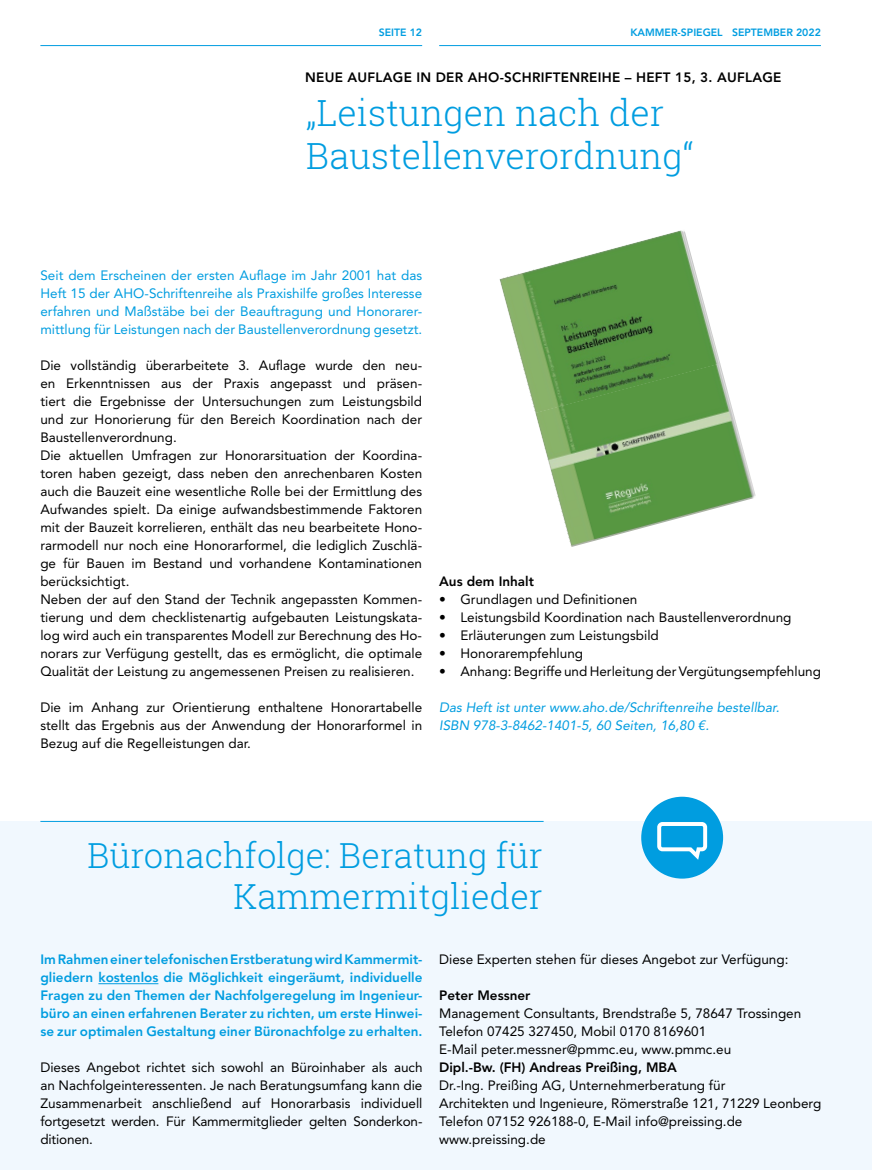
<style>
.page{position:relative;width:872px;height:1170px;background:#fff}
.page>*{position:absolute;margin:0;border:0;box-sizing:border-box;transform-origin:0 0}
.t1{font:300 36px/43.2px "Roboto Slab";color:#009de0}
.t2{font:300 34.5px/41.4px "Roboto Slab";color:#009de0;text-align:right}
.t3{font:13.5px/18px "Avenir LT Std";color:#000}
.t4{font:800 13.5px/18px "Avenir LT Std";color:#009de0;text-align:justify}
.t5{font:13.5px/18px "Avenir LT Std";color:#009de0;text-align:justify}
.t6{font:italic 13.5px/18px "Avenir LT Std";color:#009de0}
.t7{font:800 13.5px "Avenir LT Std";color:#000}
.t8{font:800 13.5px "Avenir LT Std";letter-spacing:.02em;color:#000}
.t9{font:800 10.5px "Avenir LT Std";color:#009de0}
</style>
<div class="page">
<hr style="left:439px;top:45px;width:382px;height:1px;background:#009de0">
<hr style="left:40px;top:45px;width:382px;height:1px;background:#009de0">
<div style="left:0;top:821px;width:872px;height:348px;background:#f1f8fe"></div>
<hr style="left:98px;top:983px;width:60px;height:1px;background:#009de0">
<div style="left:641px;top:796px;width:82px;height:82px;background:#009de0;border-radius:50%"></div>
<svg style="left:657px;top:822px;width:51px;height:38px"></svg>
<hr style="left:40px;top:821px;width:503px;height:1px;background:#009de0">
<img style="left:499px;top:230px;width:221px;height:181px">
<img style="left:535px;top:363px;width:221px;height:184px">
<p class="t9" style="left:379px;top:26px;width:45px">SEITE 12</p>
<p class="t9" style="left:630px;top:26px;width:192px">KAMMER-SPIEGEL SEPTEMBER 2022</p>
<p class="t8" style="left:305px;top:69px;width:478px">NEUE AUFLAGE IN DER AHO-SCHRIFTENREIHE – HEFT 15, 3. AUFLAGE</p>
<h1 class="t1" style="left:306px;top:90px;width:389px">„Leistungen nach der<br>Baustellenverordnung“</h1>
<p class="t5" style="left:40px;top:266px;width:383px">Seit dem Erscheinen der ersten Auflage im Jahr 2001 hat das Heft 15 der AHO-Schriftenreihe als Praxishilfe großes Interesse erfahren und Maßstäbe bei der Beauftragung und Honorarer&shy;mittlung für Leistungen nach der Baustellenverordnung gesetzt.</p>
<p class="t3" style="left:40px;top:356px;width:383px">Die vollständig überarbeitete 3. Auflage wurde den neu&shy;en Erkenntnissen aus der Praxis angepasst und präsen&shy;tiert die Ergebnisse der Untersuchungen zum Leistungsbild und zur Honorierung für den Bereich Koordination nach der Baustellenverordnung.<br>Die aktuellen Umfragen zur Honorarsituation der Koordina&shy;toren haben gezeigt, dass neben den anrechenbaren Kosten auch die Bauzeit eine wesentliche Rolle bei der Ermittlung des Aufwandes spielt. Da einige aufwandsbestimmende Faktoren mit der Bauzeit korrelieren, enthält das neu bearbeitete Hono&shy;rarmodell nur noch eine Honorarformel, die lediglich Zuschlä&shy;ge für Bauen im Bestand und vorhandene Kontaminationen berücksichtigt.<br>Neben der auf den Stand der Technik angepassten Kommen&shy;tierung und dem checklistenartig aufgebauten Leistungskata&shy;log wird auch ein transparentes Modell zur Berechnung des Ho&shy;norars zur Verfügung gestellt, das es ermöglicht, die optimale Qualität der Leistung zu angemessenen Preisen zu realisieren.</p>
<p class="t3" style="left:40px;top:698px;width:383px;text-align:justify">Die im Anhang zur Orientierung enthaltene Honorartabelle stellt das Ergebnis aus der Anwendung der Honorarformel in Bezug auf die Regelleistungen dar.</p>
<p class="t7" style="left:439px;top:573px;width:96px">Aus dem Inhalt</p>
<p class="t3" style="left:439px;top:590px;width:200px">• Grundlagen und Definitionen</p>
<p class="t3" style="left:439px;top:608px;width:354px">• Leistungsbild Koordination nach Baustellenverordnung</p>
<p class="t3" style="left:439px;top:626px;width:221px">• Erläuterungen zum Leistungsbild</p>
<p class="t3" style="left:439px;top:644px;width:145px">• Honorarempfehlung</p>
<p class="t3" style="left:439px;top:662px;width:383px">• Anhang: Begriffe und Herleitung der Vergütungsempfehlung</p>
<p class="t6" style="left:439px;top:698px;width:342px">Das Heft ist unter www.aho.de/Schriftenreihe bestellbar.<br>ISBN 978-3-8462-1401-5, 60 Seiten, 16,80 €.</p>
<h2 class="t2" style="left:87px;top:833px;width:457px">Büronachfolge: Beratung für<br>Kammer mitglieder</h2>
<p class="t3" style="left:439px;top:950px;width:351px">Diese Experten stehen für dieses Angebot zur Verfügung:</p>
<p class="t7" style="left:439px;top:987px;width:93px">Peter Messner</p>
<p class="t3" style="left:439px;top:1004px;width:363px">Management Consultants, Brendstraße 5, 78647 Trossingen<br>Telefon 07425 327450, Mobil 0170 8169601<br>E-Mail peter.messner@pmmc.eu, www.pmmc.eu</p>
<p class="t7" style="left:439px;top:1059px;width:239px">Dipl.-Bw. (FH) Andreas Preißing, MBA</p>
<p class="t3" style="left:439px;top:1076px;width:383px">Dr.-Ing. Preißing AG, Unternehmerberatung für<br>Architekten und Ingenieure, Römerstraße 121, 71229 Leonberg Telefon 07152 926188-0, E-Mail info@preissing.de www.preissing.de</p>
<p class="t4" style="left:40px;top:950px;width:383px">Im Rahmen einer telefonischen Erstberatung wird Kammermit&shy;gliedern kostenlos die Möglichkeit eingeräumt, individuelle Fragen zu den Themen der Nachfolgeregelung im Ingenieur&shy;büro an einen erfahrenen Berater zu richten, um erste Hinwei&shy;se zur optimalen Gestaltung einer Büronachfolge zu erhalten.</p>
<p class="t3" style="left:40px;top:1058px;width:383px;text-align:justify">Dieses Angebot richtet sich sowohl an Büroinhaber als auch an Nachfolge interessenten. Je nach Beratungsumfang kann die Zusammenarbeit anschließend auf Honorarbasis indivi duell fortgesetzt werden. Für Kammermitglieder gelten Sonder kon - di tionen.</p>
</div>
